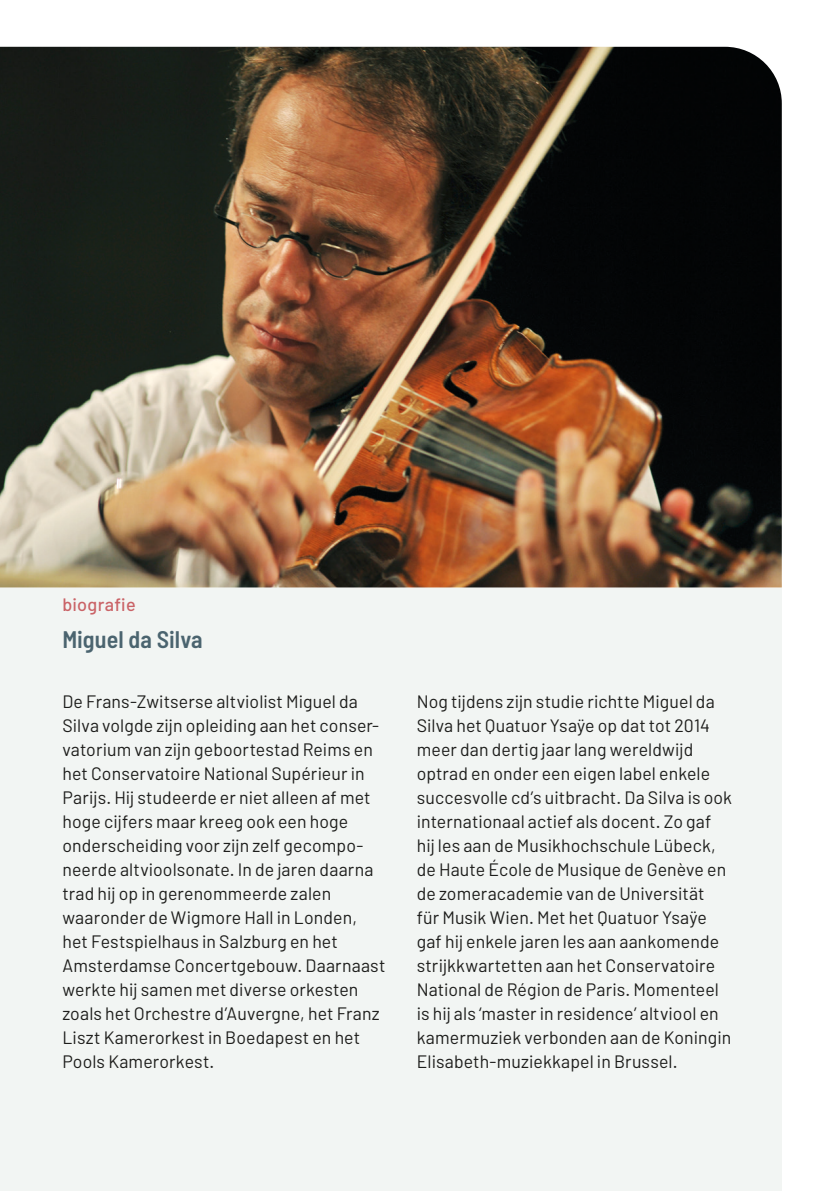
<style>
.page{position:relative;width:840px;height:1191px;background:#fff}
.page>*{position:absolute;margin:0;border:0;box-sizing:border-box;transform-origin:0 0}
.t1{font:600 semi-condensed 24px "Barlow";letter-spacing:.005em;color:#4b646f}
.Bio{font:18px/24px "Barlow";letter-spacing:.005em;color:#1d1d1b}
.t2{font:500 18px "Barlow";letter-spacing:.02em;color:#ca6367}
</style>
<div class="page">
<div style="left:0;top:299px;width:781px;height:892px;background:#f2f5f3"></div>
<img style="left:0;top:47px;width:781px;height:540px">
<p class="t2" style="left:62px;top:594px;width:75px">biografie</p>
<p class="t1" style="left:62px;top:624px;width:142px">Miguel da Silva</p>
<p class="Bio" style="left:62px;top:689px;width:324px">De Frans-Zwitserse altviolist Miguel da Silva volgde zijn opleiding aan het conser&shy;vatorium van zijn geboortestad Reims en het Conservatoire National Supérieur in Parijs. Hij studeerde er niet alleen af met hoge cijfers maar kreeg ook een hoge onderscheiding voor zijn zelf gecompo&shy;neerde altvioolsonate. In de jaren daarna trad hij op in gerenommeerde zalen waaronder de Wigmore Hall in Londen, het Festspielhaus in Salzburg en het Amsterdamse Concertgebouw. Daarnaast werkte hij samen met diverse orkesten zoals het Orchestre d’Auvergne, het Franz Liszt Kamerorkest in Boedapest en het Pools Kamerorkest.</p>
<p class="Bio" style="left:416px;top:689px;width:317px">Nog tijdens zijn studie richtte Miguel da Silva het Quatuor Ysaÿe op dat tot 2014 meer dan dertig jaar lang wereldwijd optrad en onder een eigen label enkele succesvolle cd’s uitbracht. Da Silva is ook internationaal actief als docent. Zo gaf hij les aan de Musikhochschule Lübeck, de Haute École de Musique de Genève en de zomeracademie van de Universität<br>für Musik Wien. Met het Quatuor Ysaÿe gaf hij enkele jaren les aan aankomende strijkkwartetten aan het Conservatoire National de Région de Paris. Momenteel is hij als ‘master in residence’ altviool en kamermuziek verbonden aan de Koningin Elisabeth-muziekkapel in Brussel.</p>
</div>
